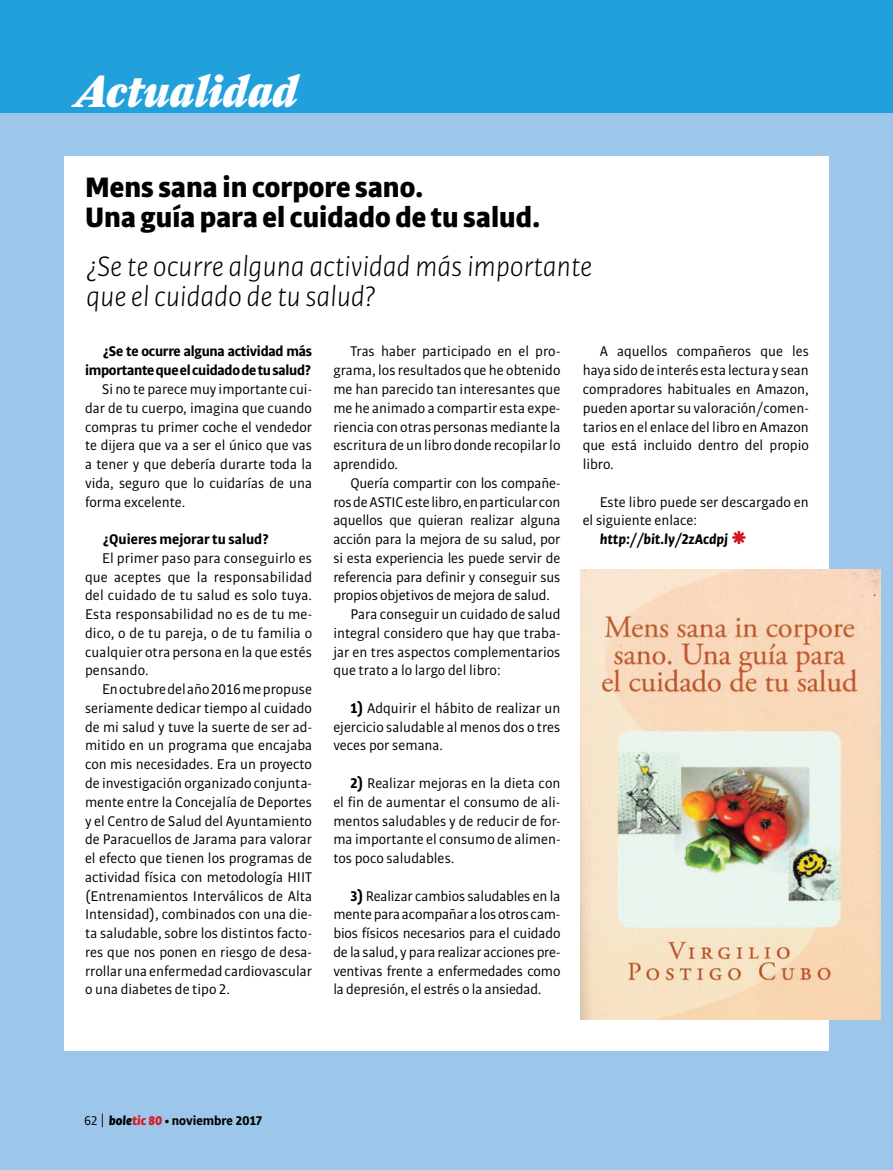
<style>
.page{position:relative;width:893px;height:1170px;background:#fff}
.page>*{position:absolute;margin:0;border:0;box-sizing:border-box;transform-origin:0 0}
.t1{font:45px "Farnham Display Black Ital OSF";color:#fff}
.t2{font:italic 300 30px/30px "Bulo";color:#000}
.t3{font:900 30px/30px "Bulo";color:#000}
.t4{font:15px/18.8px "Bulo";color:#000;text-align:justify}
.t5{font:700 15px/18.8px "Bulo";letter-spacing:-.02em;color:#000;text-align:right}
.t6{font:700 15px "Bulo";color:#000}
.t7{font:italic 700 15px "Bulo";color:#000}
.t8{font:700 13.5px "Bulo";color:#000}
.s1{font-weight:700}
.s2{font-weight:400}
.s3{font-family:"Libre Franklin";font-weight:400}
.s4{font-weight:900;font-style:italic}
.s5{font-weight:900;font-style:italic;color:#d71920}
</style>
<div class="page">
<div style="left:0;top:0;width:893px;height:1169px;background:#9cc7eb"></div>
<div style="left:0;top:0;width:893px;height:113px;background:#21a0db"></div>
<div style="left:64px;top:156px;width:764px;height:894px;background:#fff"></div>
<img style="left:581px;top:569px;width:299px;height:450px">
<svg style="left:732px;top:531px;width:13px;height:13px"></svg>
<h1 class="t1" style="left:73px;top:64px;width:226px">Actualidad</h1>
<h2 class="t3" style="left:85px;top:171px;width:457px">Mens sana in corpore sano.<br>Una guía para el cuidado de tu salud.</h2>
<h2 class="t2" style="left:86px;top:250px;width:507px">¿Se te ocurre alguna actividad más importante que el cuidado de tu salud?</h2>
<p class="t5" style="left:85px;top:342px;width:229px">¿Se te ocurre alguna actividad más importante que el cuidado de tu salud?</p>
<p class="t4" style="left:85px;top:379px;width:229px;text-indent:17px">Si no te parece muy importante cui&shy;dar de tu cuerpo, imagina que cuando compras tu primer coche el vendedor te dijera que va a ser el único que vas a tener y que debería durarte toda la vida, seguro que lo cuidarías de una forma excelente.</p>
<p class="t6" style="left:102px;top:529px;width:169px">¿Quieres mejorar tu salud?</p>
<p class="t4" style="left:85px;top:548px;width:229px;text-indent:17px">El primer paso para conseguirlo es que aceptes que la responsabilidad del cuidado de tu salud es solo tuya.<br>Esta responsabilidad no es de tu me&shy;dico, o de tu pareja, o de tu familia o cualquier otra persona en la que estés pensando.</p>
<p class="t4" style="left:85px;top:679px;width:229px;text-indent:17px">En octubre del año 2016 me propuse seriamente dedicar tiempo al cuidado de mi salud y tuve la suerte de ser ad&shy;mitido en un programa que encajaba con mis necesidades. Era un proyecto de investigación organizado conjunta&shy;mente entre la Concejalía de Deportes y el Centro de Salud del Ayuntamiento de Paracuellos de Jarama para valorar el efecto que tienen los programas de actividad física con metodología HIIT (Entrenamientos Interválicos de Alta Intensidad), combinados con una die&shy;ta saludable, sobre los distintos facto&shy;res que nos ponen en riesgo de desa&shy;rrollar una enfermedad cardiovascular o una diabetes de tipo 2.</p>
<p class="t4" style="left:333px;top:342px;width:229px;text-indent:17px">Tras haber participado en el pro&shy;grama, los resultados que he obtenido me han parecido tan interesantes que me he animado a compartir esta expe&shy;riencia con otras personas mediante la escritura de un libro donde recopilar lo aprendido.</p>
<p class="t4" style="left:350px;top:473px;width:212px">Quería compartir con los compañe-</p>
<p class="t4" style="left:333px;top:492px;width:229px">ros de ASTIC este libro, en particular con</p>
<p class="t4" style="left:333px;top:510px;width:229px">aquellos que quieran realizar alguna</p>
<p class="t4" style="left:333px;top:529px;width:229px">acción para la mejora de su salud, por</p>
<p class="t4" style="left:333px;top:548px;width:229px">si esta experiencia les puede servir de</p>
<p class="t4" style="left:333px;top:567px;width:229px">referencia para definir y conseguir sus</p>
<p class="t4" style="left:333px;top:585px;width:218px">propios objetivos de mejora de salud.</p>
<p class="t4" style="left:350px;top:604px;width:212px">Para conseguir un cuidado de salud</p>
<p class="t4" style="left:333px;top:623px;width:229px">integral considero que hay que traba-</p>
<p class="t4" style="left:333px;top:642px;width:229px">jar en tres aspectos complementarios</p>
<p class="t4" style="left:333px;top:660px;width:169px">que trato a lo largo del libro:</p>
<p class="t4" style="left:333px;top:698px;width:229px;text-indent:17px"><span class="s1">1)</span> Adquirir el hábito de realizar un ejercicio saludable al menos dos o tres veces por semana.</p>
<p class="t4" style="left:333px;top:773px;width:229px;text-indent:17px"><span class="s1">2)</span> Realizar mejoras en la dieta con el fin de aumentar el consumo de ali&shy;mentos saludables y de reducir de for&shy;ma importante el consumo de alimen&shy;tos poco saludables.</p>
<p class="t4" style="left:333px;top:885px;width:229px;text-indent:17px"><span class="s1">3)</span> Realizar cambios saludables en la mente para acompañar a los otros cam&shy;bios físicos necesarios para el cuidado de la salud, y para realizar acciones pre&shy;ventivas frente a enfermedades como la depresión, el estrés o la ansiedad.</p>
<p class="t4" style="left:583px;top:342px;width:228px;text-indent:17px">A aquellos compañeros que les haya sido de interés esta lectura y sean compradores habituales en Amazon, pueden aportar su valoración/comen&shy;tarios en el enlace del libro en Amazon que está incluido dentro del propio libro.</p>
<p class="t4" style="left:583px;top:492px;width:228px;text-indent:17px">Este libro puede ser descargado en el siguiente enlace:</p>
<p class="t7" style="left:600px;top:529px;width:130px">http://bit.ly/2zAcdpj</p>
<p class="t8" style="left:84px;top:1111px;width:180px"><span class="s2">62</span> <span class="s3">|</span> <span class="s4">bole</span><span class="s5">tic 80</span> <span class="s4">•</span> noviembre 2017</p>
</div>
